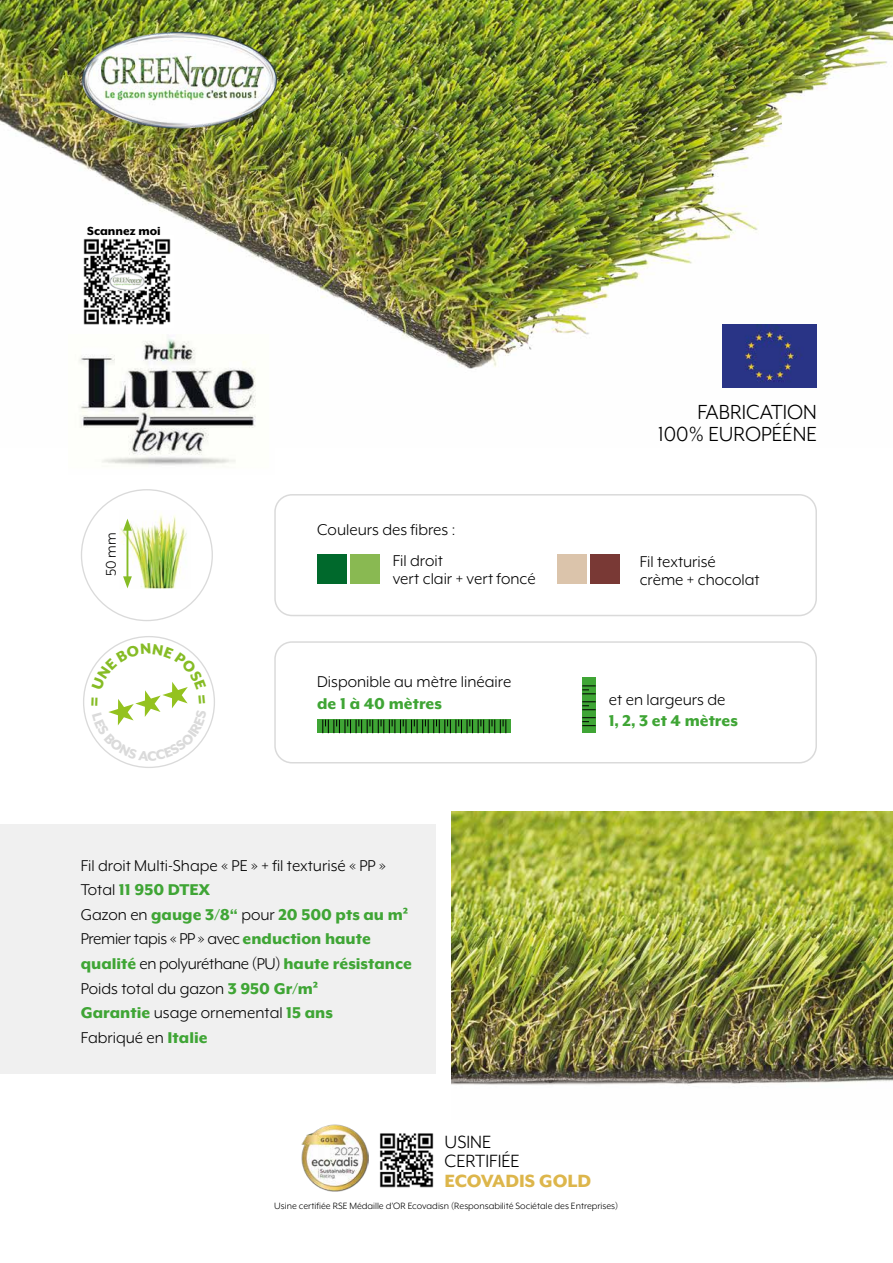
<style>
.page{position:relative;width:893px;height:1263px;background:#fff}
.page>*{position:absolute;margin:0;border:0;box-sizing:border-box;transform-origin:0 0}
.t1{font:23.4px/22px "Mr Eaves XL Mod OT";color:#000;text-align:right}
.t2{font:20.4px/19.2px "Mr Eaves XL Mod OT";color:#000}
.t3{font:800 20.4px "Mr Eaves XL Mod OT";color:#ddb64b}
.t4{font:18px/24.6px "Mr Eaves XL Mod OT";color:#000}
.t5{font:800 18px "Mr Eaves XL Mod OT";color:#3fa535}
.t6{font:16.05px "Mr Eaves XL Mod OT";color:#000}
.t7{font:800 13.5px "Mr Eaves XL Mod OT";color:#000}
.t8{font:10.5px "Mr Eaves XL Mod OT";color:#000}
.s1{font-weight:800;color:#3fa535}
</style>
<div class="page">
<div style="left:0;top:824px;width:435px;height:250px;background:#f0f0f0"></div>
<img style="left:452px;top:811px;width:441px;height:275px">
<img style="left:0;top:0;width:893px;height:388px">
<div style="left:317px;top:720px;width:194px;height:13px;background:#3fa535"></div>
<svg style="left:322px;top:720px;width:185px;height:13px"></svg>
<div style="left:582px;top:677px;width:14px;height:56px;background:#3fa535"></div>
<svg style="left:582px;top:717px;width:14px;height:9px"></svg>
<svg style="left:582px;top:701px;width:14px;height:9px"></svg>
<svg style="left:582px;top:685px;width:14px;height:9px"></svg>
<img style="left:81px;top:31px;width:198px;height:99px">
<img style="left:723px;top:325px;width:94px;height:62px">
<img style="left:81px;top:235px;width:92px;height:92px">
<img style="left:120px;top:514px;width:67px;height:74px">
<hr style="left:127px;top:527px;width:1px;height:53px;background:#86bc25">
<svg style="left:123px;top:576px;width:9px;height:12px"></svg>
<svg style="left:123px;top:519px;width:9px;height:12px"></svg>
<div style="left:317px;top:554px;width:30px;height:30px;background:#00692c"></div>
<div style="left:557px;top:554px;width:30px;height:30px;background:#dbc4ab"></div>
<div style="left:350px;top:554px;width:30px;height:30px;background:#89b952"></div>
<div style="left:590px;top:554px;width:29px;height:30px;background:#793935"></div>
<div style="left:274px;top:494px;width:543px;height:122px;border:2px solid #dadada;border-radius:17px"></div>
<div style="left:274px;top:641px;width:543px;height:122px;border:2px solid #dadada;border-radius:17px"></div>
<img style="left:302px;top:1125px;width:67px;height:67px">
<img style="left:379px;top:1133px;width:55px;height:55px">
<img style="left:69px;top:334px;width:205px;height:131px">
<svg style="left:92px;top:643px;width:115px;height:118px"></svg>
<p class="t7" style="left:87px;top:223px;width:75px">Scannez moi</p>
<p class="t6" style="left:102px;top:576px;width:45px;rotate:-90deg">50 mm</p>
<p class="t4" style="left:393px;top:514px;width:64px;line-height:30.6px;text-indent:-76px">Couleurs des fibres :<br>Fil droit</p>
<p class="t4" style="left:393px;top:566px;width:144px">vert clair + vert foncé</p>
<p class="t1" style="left:658px;top:401px;width:160px">FABRICATION<br>100% EUROPÉÉNE</p>
<p class="t4" style="left:640px;top:552px;width:121px;line-height:18.6px">Fil texturisé crème + chocolat</p>
<p class="t4" style="left:317px;top:670px;width:196px">Disponible au mètre linéaire</p>
<p class="t5" style="left:317px;top:693px;width:126px">de 1 à 40 mètres</p>
<p class="t4" style="left:609px;top:687px;width:118px">et en largeurs de</p>
<p class="t5" style="left:609px;top:711px;width:131px">1, 2, 3 et 4 mètres</p>
<p class="t4" style="left:81px;top:853px;width:333px">Fil droit Multi-Shape « PE » + fil texturisé « PP » Total <span class="s1">11 950 DTEX<br></span>Gazon en <span class="s1">gauge 3/8“</span> pour <span class="s1">20 500 pts au m²<br></span>Premier tapis « PP » avec <span class="s1">enduction haute qualité</span> en polyuréthane (PU) <span class="s1">haute résistance </span>Poids total du gazon <span class="s1">3 950 Gr/m²<br>Garantie</span> usage ornemental <span class="s1">15 ans<br></span>Fabriqué en <span class="s1">Italie</span></p>
<p class="t2" style="left:445px;top:1132px;width:77px">USINE<br>CERTIFIÉE</p>
<p class="t3" style="left:445px;top:1169px;width:148px">ECOVADIS GOLD</p>
<p class="t8" style="left:274px;top:1200px;width:346px">Usine certifiée RSE Médaille d’OR Ecovadisn (Responsabilité Sociétale des Entreprises)</p>
</div>
